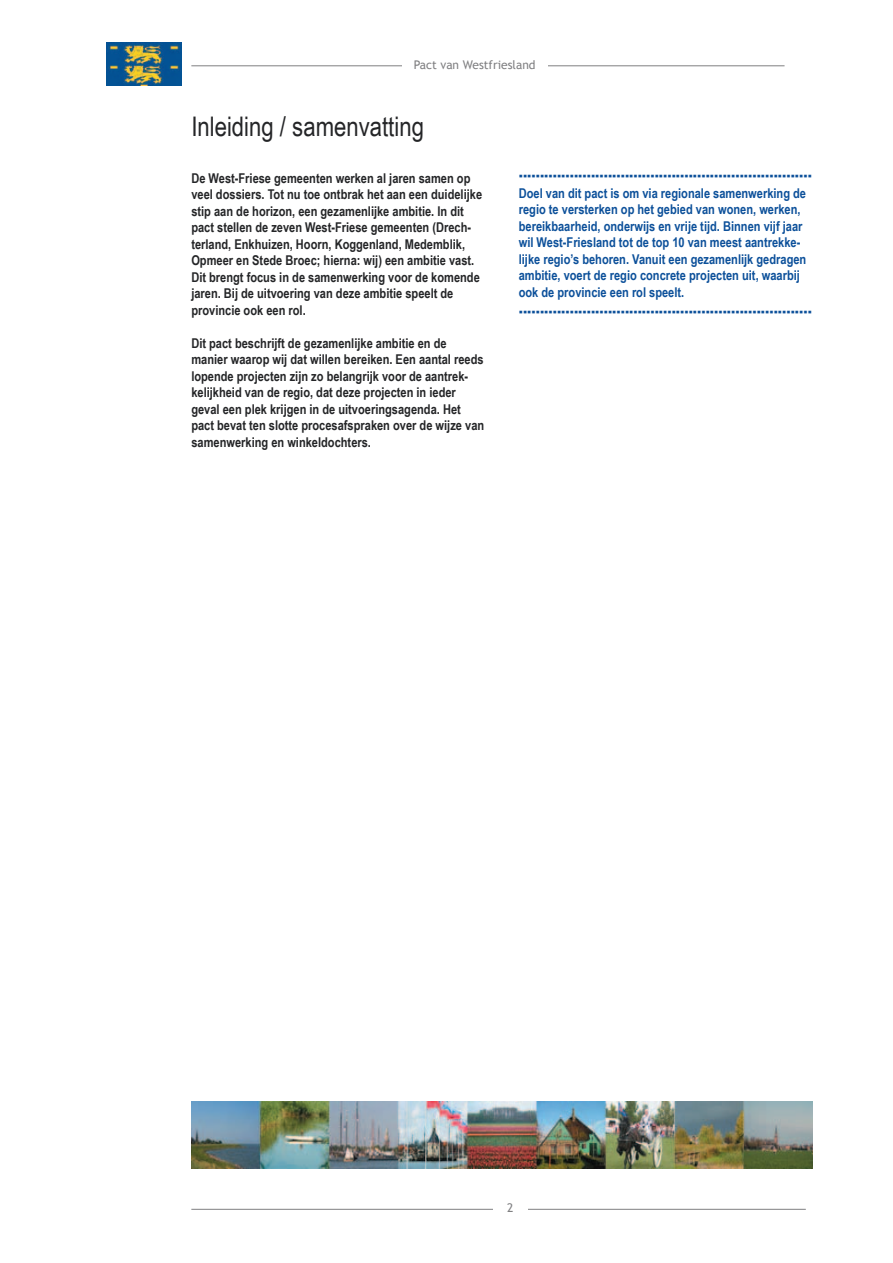
<style>
.page{position:relative;width:893px;height:1263px;background:#fff}
.page>*{position:absolute;margin:0;border:0;box-sizing:border-box;transform-origin:0 0}
.t1{font:27px "Arial Narrow";color:#242527}
.t2{font:700 13.5px/16.5px "Arial Narrow";color:#242527}
.t3{font:700 13.5px/16.5px "Arial Narrow";color:#0c509a}
.t4{font:12px "Trebuchet MS";color:#0c509a}
.t5{font:12px "Trebuchet MS";color:#808082}
</style>
<div class="page">
<hr style="left:191px;top:65px;width:593px;height:1px;background:#808082">
<div style="left:402px;top:60px;width:146px;height:22px;background:#fff"></div>
<img style="left:106px;top:42px;width:76px;height:44px">
<img style="left:191px;top:1101px;width:621px;height:67px">
<hr style="left:191px;top:1209px;width:615px;height:1px;background:#808082">
<div style="left:493px;top:1203px;width:34px;height:19px;background:#fff"></div>
<p class="t5" style="left:414px;top:57px;width:123px">Pact van Westfriesland</p>
<h1 class="t1" style="left:191px;top:107px;width:234px">Inleiding / samenvatting</h1>
<p class="t2" style="left:191px;top:169px;width:292px">De West-Friese gemeenten werken al jaren samen op veel dossiers. Tot nu toe ontbrak het aan een duidelijke stip aan de horizon, een gezamenlijke ambitie. In dit pact stellen de zeven West-Friese gemeenten (Drech&shy;terland, Enkhuizen, Hoorn, Koggenland, Medemblik, Opmeer en Stede Broec; hierna: wij) een ambitie vast.<br>Dit brengt focus in de samenwerking voor de komende jaren. Bij de uitvoering van deze ambitie speelt de provincie ook een rol.</p>
<p class="t2" style="left:191px;top:334px;width:294px">Dit pact beschrijft de gezamenlijke ambitie en de manier waarop wij dat willen bereiken. Een aantal reeds lopende projecten zijn zo belangrijk voor de aantrek&shy;kelijkheid van de regio, dat deze projecten in ieder geval een plek krijgen in de uitvoeringsagenda. Het pact bevat ten slotte procesafspraken over de wijze van samenwerking en winkeldochters.</p>
<p class="t4" style="left:519px;top:168px;width:295px">▪▪▪▪▪▪▪▪▪▪▪▪▪▪▪▪▪▪▪▪▪▪▪▪▪▪▪▪▪▪▪▪▪▪▪▪▪▪▪▪▪▪▪▪▪▪▪▪▪▪▪▪▪▪▪▪▪▪▪▪▪▪▪▪▪▪▪▪▪</p>
<p class="t3" style="left:519px;top:184px;width:289px">Doel van dit pact is om via regionale samenwerking de regio te versterken op het gebied van wonen, werken, bereikbaarheid, onderwijs en vrije tijd. Binnen vijf jaar wil West-Friesland tot de top 10 van meest aantrekke&shy;lijke regio’s behoren. Vanuit een gezamenlijk gedragen ambitie, voert de regio concrete projecten uit, waarbij ook de provincie een rol speelt.</p>
<p class="t4" style="left:519px;top:305px;width:295px">▪▪▪▪▪▪▪▪▪▪▪▪▪▪▪▪▪▪▪▪▪▪▪▪▪▪▪▪▪▪▪▪▪▪▪▪▪▪▪▪▪▪▪▪▪▪▪▪▪▪▪▪▪▪▪▪▪▪▪▪▪▪▪▪▪▪▪▪▪</p>
<p class="t5" style="left:507px;top:1201px;width:8px">2</p>
</div>
